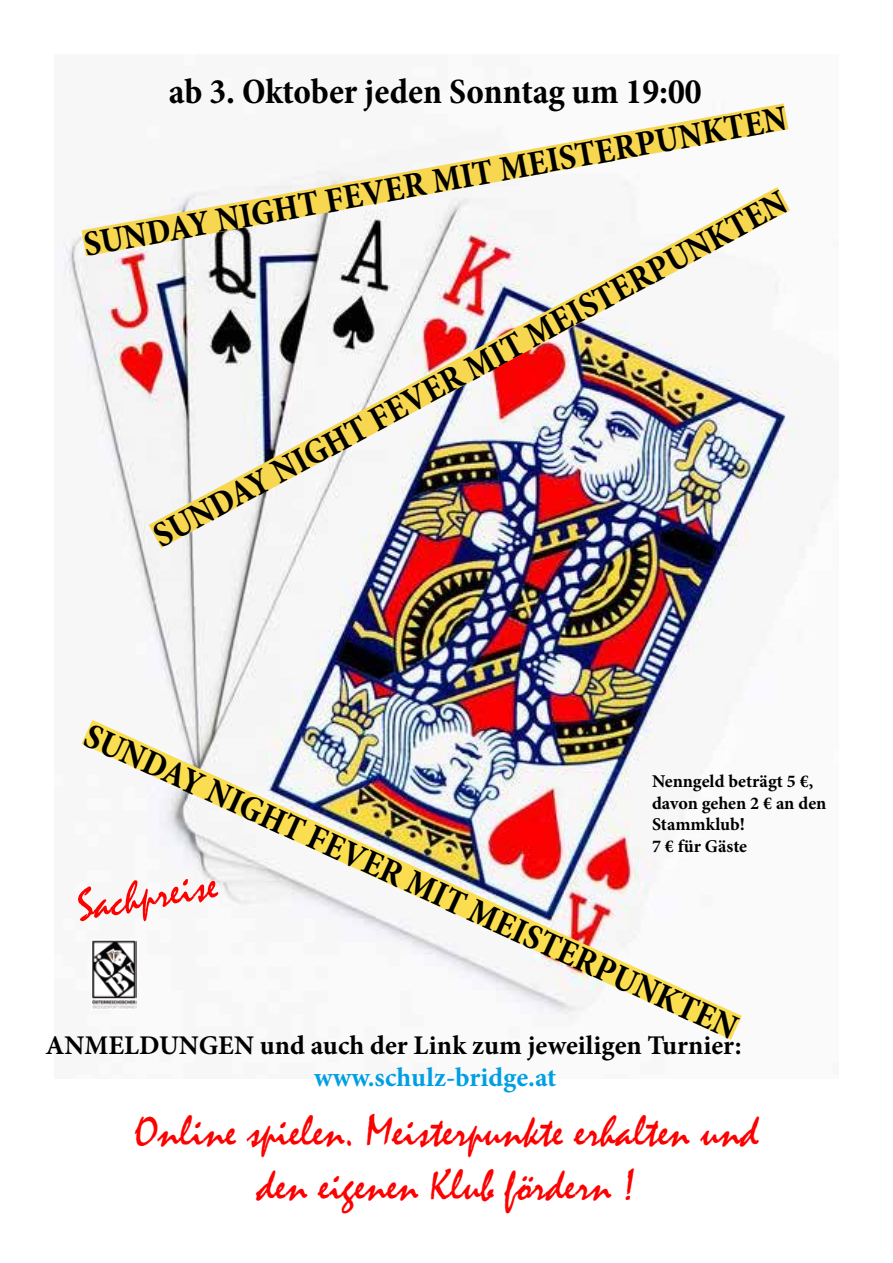
<style>
.page{position:relative;width:893px;height:1263px;background:#fff}
.page>*{position:absolute;margin:0;border:0;box-sizing:border-box;transform-origin:0 0}
.t1{font:45px/54px "Mistral";color:#fd0100;text-align:center}
.t2{font:700 condensed 36px "Minion Pro";color:#000}
.t3{font:700 27px "Minion Pro";color:#000}
.t4{font:700 27px "Minion Pro";color:#009fe3}
.t5{font:700 18px/21.6px "Minion Pro";color:#000}
</style>
<div class="page">
<img style="left:63px;top:127px;width:765px;height:617px">
<img style="left:82px;top:720px;width:660px;height:320px">
<img style="left:149px;top:187px;width:641px;height:361px">
<svg style="left:82px;top:103px;width:706px;height:153px"></svg>
<img style="left:91px;top:939px;width:45px;height:70px">
<p class="t2" style="left:169px;top:67px;width:534px">ab 3. Oktober jeden Sonntag um 19:00</p>
<p class="t2" style="left:80px;top:219px;width:715px;rotate:-10deg">SUNDAY NIGHT FEVER MIT MEISTERPUNKTEN</p>
<p class="t2" style="left:143px;top:514px;width:715px;rotate:-28deg">SUNDAY NIGHT FEVER MIT MEISTERPUNKTEN</p>
<p class="t2" style="left:95px;top:713px;width:715px;rotate:24deg">SUNDAY NIGHT FEVER MIT MEISTERPUNKTEN</p>
<p class="t5" style="left:652px;top:770px;width:176px">Nenngeld beträgt 5 €, davon gehen 2 € an den<br>Stammklub!<br>7 € für Gäste</p>
<p class="t1" style="left:74px;top:880px;width:142px;rotate:-9deg">Sachpreise</p>
<p class="t3" style="left:45px;top:1026px;width:698px">ANMELDUNGEN und auch der Link zum jeweiligen Turnier:</p>
<p class="t4" style="left:314px;top:1059px;width:244px">www.schulz-bridge.at</p>
<p class="t1" style="left:134px;top:1105px;width:626px">Online spielen. Meisterpunkte erhalten und den eigenen Klub fördern !</p>
</div>
